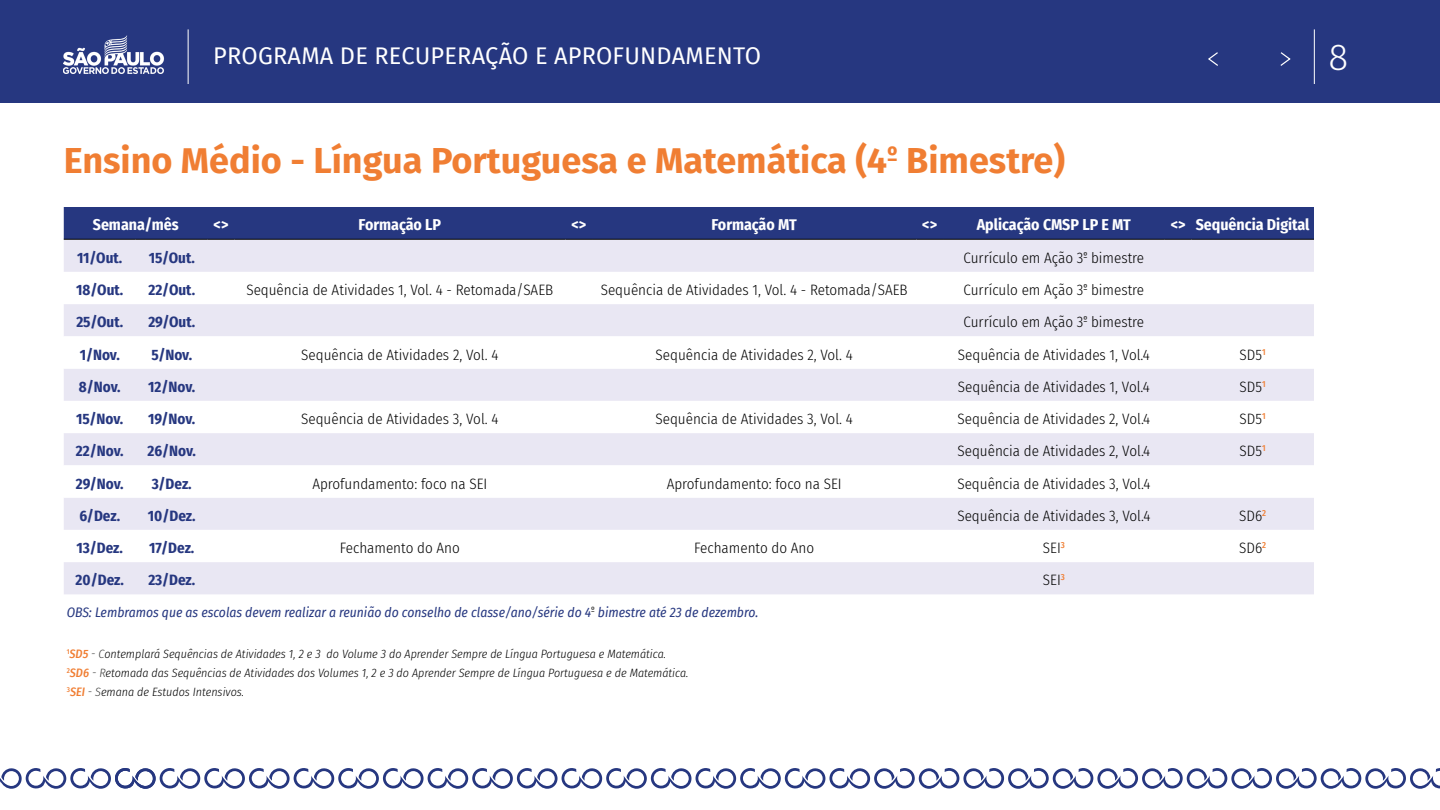
<style>
.page{position:relative;width:1440px;height:810px;background:#fff}
.page>*{position:absolute;margin:0;border:0;box-sizing:border-box;transform-origin:0 0}
.t1{font:300 36.83px "Fira Sans";color:#fff}
.t2{font:700 36px "Fira Sans";color:#f07e33}
.t3{font:23.55px "Fira Sans";letter-spacing:.01em;color:#fff}
.t4{font:700 15.75px "Fira Sans Condensed";color:#fff}
.t5{font:300 15px "Fira Sans Condensed";color:#000}
.t6{font:700 15px "Fira Sans Condensed";color:#263780}
.t7{font:italic 13.5px "Fira Sans Condensed";color:#263780}
.t8{font:italic 300 12px/18.8px "Fira Sans Condensed";color:#000}
.s1{font-weight:500;color:#f07e33}
.s2{color:#3c3c3b}
</style>
<div class="page">
<svg style="left:0;top:768px;width:1440px;height:21px"></svg>
<div style="left:0;top:0;width:1440px;height:103px;background:#263780"></div>
<hr style="left:1314px;top:29px;width:1px;height:55px;background:#fff">
<svg style="left:1208px;top:52px;width:10px;height:14px"></svg>
<svg style="left:1280px;top:52px;width:11px;height:14px"></svg>
<img style="left:64px;top:36px;width:100px;height:37px">
<hr style="left:188px;top:29px;width:1px;height:55px;background:#fff">
<div style="left:64px;top:240px;width:1250px;height:354px;background:#e9e7f3"></div>
<svg style="left:64px;top:272px;width:1250px;height:290px"></svg>
<div style="left:64px;top:207px;width:1250px;height:33px;background:#263780"></div>
<hr style="left:1191px;top:239px;width:123px;height:1px;background:#000">
<h3 class="t3" style="left:213px;top:38px;width:549px">PROGRAMA DE RECUPERAÇÃO E APROFUNDAMENTO</h3>
<h1 class="t1" style="left:1329px;top:32px;width:21px">8</h1>
<h2 class="t2" style="left:64px;top:130px;width:1003px">Ensino Médio - Língua Portuguesa e Matemática (4<sup>º</sup> Bimestre)</h2>
<p class="t4" style="left:93px;top:212px;width:87px">Semana/mês</p>
<p class="t4" style="left:214px;top:212px;width:16px">&lt;&gt;</p>
<p class="t4" style="left:359px;top:212px;width:84px">Formação LP</p>
<p class="t4" style="left:571px;top:212px;width:16px">&lt;&gt;</p>
<p class="t4" style="left:712px;top:212px;width:87px">Formação MT</p>
<p class="t4" style="left:922px;top:212px;width:16px">&lt;&gt;</p>
<p class="t4" style="left:977px;top:212px;width:156px">Aplicação CMSP LP E MT</p>
<p class="t4" style="left:1171px;top:212px;width:140px">&lt;&gt; Sequência Digital</p>
<p class="t6" style="left:77px;top:245px;width:47px">11/Out.</p>
<p class="t6" style="left:149px;top:245px;width:48px">15/Out.</p>
<p class="t5" style="left:964px;top:247px;width:182px">Currículo em Ação 3<sup>º</sup> bimestre</p>
<p class="t6" style="left:76px;top:277px;width:49px">18/Out.</p>
<p class="t6" style="left:148px;top:277px;width:48px">22/Out.</p>
<p class="t5" style="left:246px;top:279px;width:308px">Sequência de Atividades 1, Vol. 4 - Retomad a/SAEB</p>
<p class="t5" style="left:601px;top:279px;width:308px">Sequência de Atividades 1, Vol. 4 - Retomad a/SAEB</p>
<p class="t5" style="left:964px;top:279px;width:182px">Currículo em Ação 3<sup>º</sup> bimestre</p>
<p class="t6" style="left:76px;top:309px;width:48px">25/Out.</p>
<p class="t6" style="left:148px;top:309px;width:48px">29/Out.</p>
<p class="t5" style="left:964px;top:311px;width:182px">Currículo em Ação 3<sup>º</sup> bimestre</p>
<p class="t6" style="left:80px;top:342px;width:42px">1/Nov.</p>
<p class="t6" style="left:151px;top:342px;width:42px">5/Nov.</p>
<p class="t5" style="left:301px;top:344px;width:199px">Sequência de Atividades 2, Vol. 4</p>
<p class="t5" style="left:656px;top:344px;width:199px">Sequência de Atividades 2, Vol. 4</p>
<p class="t5" style="left:958px;top:344px;width:194px">Sequência de Atividades 1, Vol.4</p>
<p class="t5" style="left:1240px;top:344px;width:28px">SD5<sup>1</sup></p>
<p class="t6" style="left:79px;top:374px;width:43px">8/Nov.</p>
<p class="t6" style="left:148px;top:374px;width:49px">12/Nov.</p>
<p class="t5" style="left:958px;top:376px;width:194px">Sequência de Atividades 1, Vol.4</p>
<p class="t5" style="left:1240px;top:376px;width:28px">SD5<sup>1</sup></p>
<p class="t6" style="left:76px;top:406px;width:49px">15/Nov.</p>
<p class="t6" style="left:148px;top:406px;width:49px">19/Nov.</p>
<p class="t5" style="left:301px;top:408px;width:199px">Sequência de Atividades 3, Vol. 4</p>
<p class="t5" style="left:656px;top:408px;width:199px">Sequência de Atividades 3, Vol. 4</p>
<p class="t5" style="left:957px;top:408px;width:194px">Sequência de Atividades 2, Vol.4</p>
<p class="t5" style="left:1240px;top:408px;width:28px">SD5<sup>1</sup></p>
<p class="t6" style="left:76px;top:438px;width:49px">22/Nov.</p>
<p class="t6" style="left:148px;top:438px;width:50px">26/Nov.</p>
<p class="t5" style="left:957px;top:440px;width:194px">Sequência de Atividades 2, Vol.4</p>
<p class="t5" style="left:1240px;top:440px;width:28px">SD5<sup>1</sup></p>
<p class="t6" style="left:76px;top:471px;width:49px">29/Nov.</p>
<p class="t6" style="left:152px;top:471px;width:41px">3/Dez.</p>
<p class="t5" style="left:312px;top:473px;width:177px">Aprofundamento: foco na SEI</p>
<p class="t5" style="left:667px;top:473px;width:177px">Aprofundamento: foco na SEI</p>
<p class="t5" style="left:957px;top:473px;width:195px">Sequência de Atividades 3, Vol.4</p>
<p class="t6" style="left:79px;top:503px;width:42px">6/Dez.</p>
<p class="t6" style="left:148px;top:503px;width:49px">10/Dez.</p>
<p class="t5" style="left:957px;top:505px;width:195px">Sequência de Atividades 3, Vol.4</p>
<p class="t5" style="left:1239px;top:505px;width:29px">SD6<sup>2</sup></p>
<p class="t6" style="left:77px;top:535px;width:48px">13/Dez.</p>
<p class="t6" style="left:149px;top:535px;width:47px">17/Dez.</p>
<p class="t5" style="left:340px;top:537px;width:122px">Fechamento do Ano</p>
<p class="t5" style="left:694px;top:537px;width:122px">Fechamento do Ano</p>
<p class="t5" style="left:1043px;top:537px;width:24px">SEI<sup>3</sup></p>
<p class="t5" style="left:1239px;top:537px;width:29px">SD6<sup>2</sup></p>
<p class="t6" style="left:76px;top:567px;width:50px">20/Dez.</p>
<p class="t6" style="left:148px;top:567px;width:48px">23/Dez.</p>
<p class="t5" style="left:1043px;top:569px;width:24px">SEI<sup>3</sup></p>
<p class="t7" style="left:67px;top:602px;width:693px">OBS: Lembramos que as escolas devem realizar a reunião do conselho de classe/ano/série do 4<sup>º</sup> bimestre até 23 de dezembro.</p>
<p class="t8" style="left:67px;top:645px;width:623px"><sup>1</sup><span class="s1">SD5</span> <span class="s2">- C</span>ontemplará Sequências de Atividades 1, 2 e 3 do Volume 3 do Aprender Sempre de Língua Portuguesa e Matemática.<br><sup>2</sup><span class="s1">SD6</span> <span class="s2">- R</span>etomada das Sequências de Atividades dos Volumes 1, 2 e 3 do Aprender Sempre de Língua Portuguesa e de Matemática.<br><sup>3</sup><span class="s1">SEI</span> <span class="s2">- S</span>emana de Estudos Intensivos.</p>
</div>
